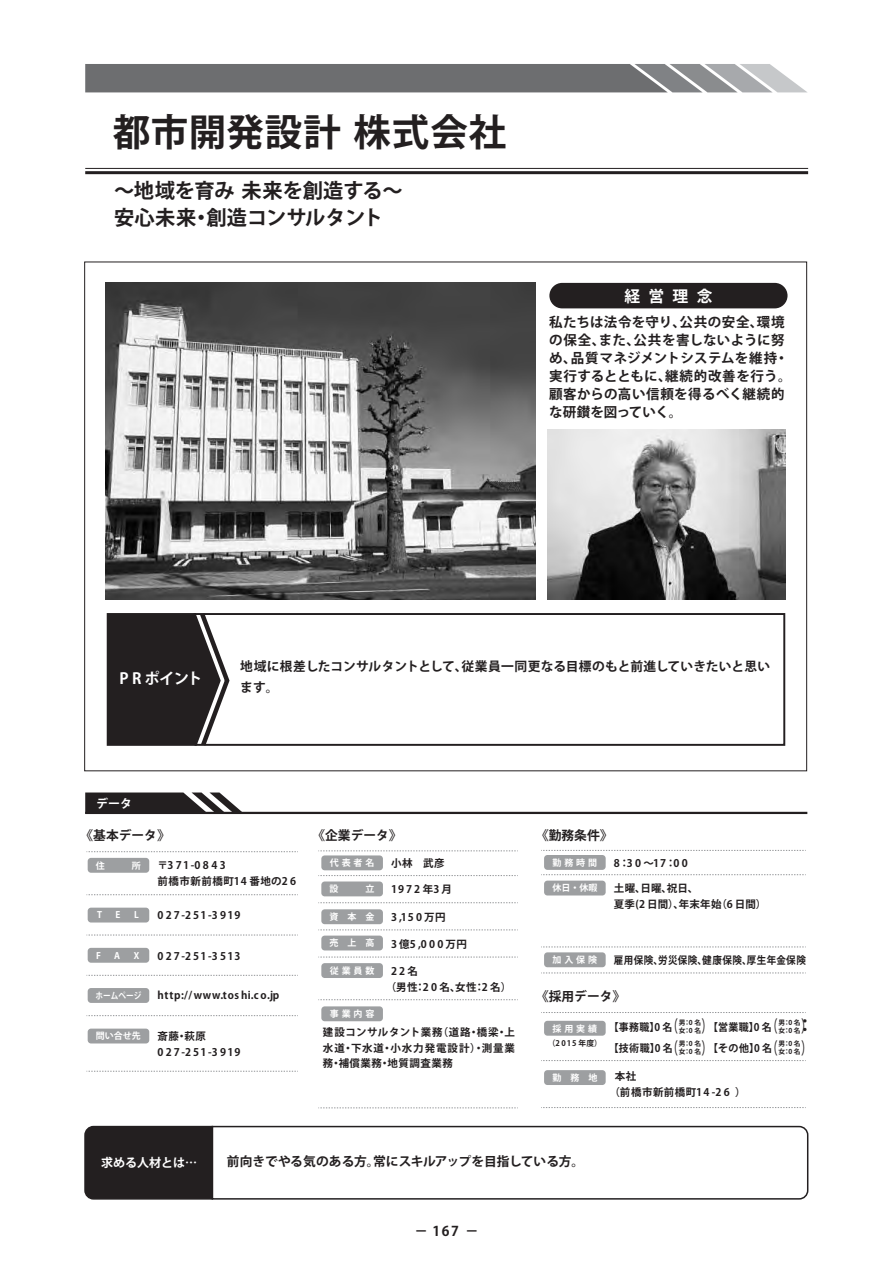
<style>
.page{position:relative;width:893px;height:1263px;background:#fff}
.page>*{position:absolute;margin:0;border:0;box-sizing:border-box;transform-origin:0 0}
.t1{font:37.5px "Koz Go Std Bold 90 msp RKSJ H";letter-spacing:.02em;color:#231f20}
.t2{font:20.25px/27px "Koz Go Std Bold 90 msp RKSJ H";color:#231f20}
.t3{font:18px "Koz Go Std Bold 90 msp RKSJ H";color:#231f20}
.t4{font:16.05px "Koz Go Std Bold 90 msp RKSJ H";color:#231f20;scale:.59 1}
.t5{font:15.75px "Koz Go Std Bold 90 msp RKSJ H";color:#fff}
.t6{font:15.3px "Koz Go Std Bold 90 msp RKSJ H";color:#fff}
.t7{font:13.5px/18px "Koz Go Std Bold 90 msp RKSJ H";letter-spacing:.03em;color:#231f20}
.t8{font:12.75px/21px "Koz Go Std Bold 90 msp RKSJ H";color:#231f20}
.t9{font:12px "Koz Go Std Bold 90 msp RKSJ H";color:#fff}
.t10{font:10.5px/15.8px "Koz Go Std Bold 90 msp RKSJ H";letter-spacing:.055em;color:#231f20}
.t11{font:10.5px "Koz Go Std Bold 90 msp RKSJ H";letter-spacing:.055em;color:#231f20;scale:.95 1}
.t12{font:10.5px "Koz Go Std Bold 90 msp RKSJ H";letter-spacing:.2em;color:#231f20}
.t13{font:10.5px/15.8px "Koz Go Std Bold 90 msp RKSJ H";letter-spacing:.02em;color:#231f20}
.t14{font:10.5px "Koz Go Std Bold 90 msp RKSJ H";letter-spacing:.055em;color:#231f20;scale:.91 1}
.t15{font:10.5px/15.8px "Koz Go Std Bold 90 msp RKSJ H";letter-spacing:.13em;color:#231f20}
.t16{font:10.5px "Koz Go Std Bold 90 msp RKSJ H";letter-spacing:.185em;color:#231f20}
.t17{font:9px "Koz Go Std Bold 90 msp RKSJ H";letter-spacing:.32em;color:#fff}
.t18{font:9px "Koz Go Std Bold 90 msp RKSJ H";letter-spacing:.32em;color:#fff;scale:.85 1}
.t19{font:7.8px "Koz Go Std Bold 90 msp RKSJ H";letter-spacing:.12em;color:#231f20}
.t20{font:6.75px "Koz Go Std Bold 90 msp RKSJ H";color:#231f20}
</style>
<div class="page">
<svg style="left:84px;top:1125px;width:725px;height:75px"></svg>
<hr style="left:85px;top:171px;width:723px;height:3px;background:#231f20">
<hr style="left:85px;top:168px;width:723px;height:1px;background:#231f20">
<svg style="left:85px;top:64px;width:722px;height:28px;background:#7c7d7f"></svg>
<svg style="left:85px;top:792px;width:159px;height:20px"></svg>
<div style="left:88px;top:858px;width:61px;height:15px;background:#9d9fa1;border-radius:3px"></div>
<div style="left:88px;top:908px;width:61px;height:14px;background:#9d9fa1;border-radius:3px"></div>
<div style="left:88px;top:948px;width:61px;height:15px;background:#9d9fa1;border-radius:3px"></div>
<div style="left:88px;top:988px;width:61px;height:15px;background:#9d9fa1;border-radius:3px"></div>
<div style="left:88px;top:1028px;width:61px;height:15px;background:#9d9fa1;border-radius:3px"></div>
<div style="left:321px;top:855px;width:62px;height:15px;background:#9d9fa1;border-radius:3px"></div>
<div style="left:321px;top:881px;width:62px;height:15px;background:#9d9fa1;border-radius:3px"></div>
<div style="left:321px;top:909px;width:62px;height:15px;background:#9d9fa1;border-radius:3px"></div>
<div style="left:321px;top:935px;width:62px;height:15px;background:#9d9fa1;border-radius:3px"></div>
<div style="left:321px;top:963px;width:62px;height:15px;background:#9d9fa1;border-radius:3px"></div>
<div style="left:321px;top:1006px;width:62px;height:15px;background:#9d9fa1;border-radius:3px"></div>
<svg style="left:87px;top:894px;width:211px;height:1px"></svg>
<svg style="left:87px;top:851px;width:211px;height:1px"></svg>
<svg style="left:87px;top:935px;width:211px;height:1px"></svg>
<svg style="left:87px;top:975px;width:211px;height:1px"></svg>
<svg style="left:87px;top:1015px;width:211px;height:1px"></svg>
<svg style="left:87px;top:1071px;width:211px;height:1px"></svg>
<svg style="left:318px;top:875px;width:200px;height:1px"></svg>
<svg style="left:318px;top:850px;width:200px;height:1px"></svg>
<svg style="left:541px;top:850px;width:265px;height:1px"></svg>
<svg style="left:318px;top:902px;width:200px;height:1px"></svg>
<svg style="left:318px;top:929px;width:200px;height:1px"></svg>
<svg style="left:318px;top:957px;width:200px;height:1px"></svg>
<svg style="left:318px;top:999px;width:200px;height:1px"></svg>
<svg style="left:318px;top:1107px;width:200px;height:1px"></svg>
<div style="left:544px;top:855px;width:62px;height:15px;background:#9d9fa1;border-radius:3px"></div>
<div style="left:544px;top:881px;width:62px;height:14px;background:#9d9fa1;border-radius:3px"></div>
<div style="left:544px;top:952px;width:62px;height:15px;background:#9d9fa1;border-radius:3px"></div>
<div style="left:544px;top:1021px;width:62px;height:15px;background:#9d9fa1;border-radius:3px"></div>
<div style="left:544px;top:1070px;width:62px;height:15px;background:#9d9fa1;border-radius:3px"></div>
<svg style="left:541px;top:874px;width:265px;height:1px"></svg>
<svg style="left:541px;top:946px;width:265px;height:1px"></svg>
<svg style="left:541px;top:972px;width:265px;height:1px"></svg>
<svg style="left:541px;top:1107px;width:265px;height:1px"></svg>
<hr style="left:85px;top:812px;width:722px;height:2px;background:#231f20">
<svg style="left:232px;top:613px;width:554px;height:133px"></svg>
<svg style="left:106px;top:613px;width:126px;height:133px;background:#444041"></svg>
<img style="left:106px;top:282px;width:430px;height:318px">
<img style="left:547px;top:429px;width:238px;height:170px">
<div style="left:549px;top:283px;width:238px;height:25px;background:#231f20;border-radius:13px"></div>
<svg style="left:541px;top:1012px;width:265px;height:22px"></svg>
<svg style="left:541px;top:1060px;width:265px;height:1px"></svg>
<h1 class="t1" style="left:113px;top:117px;width:395px">都市開発設計 株式会社</h1>
<h2 class="t2" style="left:114px;top:180px;width:290px">～地域を育み 未来を創造する～安心未来・創造コンサルタント</h2>
<h3 class="t5" style="left:624px;top:290px;width:90px">経営理念</h3>
<p class="t7" style="left:549px;top:315px;width:244px">私たちは法令を守り、公共の安全、環境の保全、また、公共を害しないように努め、品質マネジメントシステムを維持・実行するとともに、継続的改善を行う。顧客からの高い信頼を得るべく継続的な研鑚を図っていく。</p>
<h3 class="t6" style="left:119px;top:672px;width:85px">P R ポイント</h3>
<p class="t8" style="left:240px;top:658px;width:531px">地域に根差したコンサルタントとして、従業員一同更なる目標のもと前進していきたいと思います。</p>
<p class="t9" style="left:96px;top:799px;width:37px">データ</p>
<p class="t8" style="left:81px;top:827px;width:91px">《基本データ》</p>
<p class="t10" style="left:158px;top:859px;width:140px">〒371-0843<br>前橋市新前橋町14 番地の2 6</p>
<p class="t12" style="left:158px;top:911px;width:84px">027-251-3919</p>
<p class="t12" style="left:158px;top:952px;width:84px">027-251-3513</p>
<p class="t10" style="left:158px;top:989px;width:123px">http://www.tos hi.c o.jp</p>
<p class="t15" style="left:158px;top:1030px;width:84px">斎藤・萩原<br>027-251-3919</p>
<p class="t17" style="left:96px;top:862px;width:46px">住　　　所</p>
<p class="t17" style="left:97px;top:911px;width:6px">T</p>
<p class="t17" style="left:116px;top:911px;width:6px">E</p>
<p class="t17" style="left:134px;top:911px;width:6px">L</p>
<p class="t17" style="left:96px;top:952px;width:6px">F</p>
<p class="t17" style="left:114px;top:952px;width:7px">A</p>
<p class="t17" style="left:134px;top:952px;width:7px">X</p>
<p class="t18" style="left:96px;top:992px;width:55px">ホームページ</p>
<p class="t17" style="left:96px;top:1032px;width:46px">問い合せ先</p>
<p class="t8" style="left:312px;top:827px;width:91px">《企業データ》</p>
<p class="t10" style="left:391px;top:857px;width:55px">小林　武彦</p>
<p class="t16" style="left:391px;top:885px;width:62px">1972年3月</p>
<p class="t10" style="left:391px;top:910px;width:56px">3,150万円</p>
<p class="t12" style="left:391px;top:940px;width:77px">3億5,000万円</p>
<p class="t10" style="left:386px;top:964px;width:127px;text-indent:5px">22名<br>（男性：2 0 名、女性：2 名）</p>
<p class="t17" style="left:330px;top:859px;width:46px">代表者名</p>
<p class="t17" style="left:330px;top:885px;width:46px">設　立</p>
<p class="t17" style="left:330px;top:913px;width:46px">資本金</p>
<p class="t17" style="left:330px;top:939px;width:46px">売上高</p>
<p class="t17" style="left:330px;top:967px;width:46px">従業員数</p>
<p class="t17" style="left:330px;top:1010px;width:46px">事業内容</p>
<p class="t10" style="left:323px;top:1025px;width:194px;text-align:justify">建設コンサルタント業務（道路・橋梁・上水道・下水道・小水力発電設計）・測量業務・補償業務・地質調査業務</p>
<p class="t8" style="left:536px;top:827px;width:78px">《勤務条件》</p>
<p class="t17" style="left:553px;top:859px;width:46px">勤務時間</p>
<p class="t17" style="left:552px;top:884px;width:46px">休日・休暇</p>
<p class="t10" style="left:614px;top:856px;width:75px">8：3 0 ～1 7：0 0</p>
<p class="t13" style="left:614px;top:882px;width:154px">土曜、日曜、祝日、<br>夏季(2 日間）、年末年始（6 日間）</p>
<p class="t17" style="left:553px;top:956px;width:46px">加入保険</p>
<p class="t14" style="left:614px;top:956px;width:213px">雇用保険、労災保険、健康保険、厚生年金保険</p>
<p class="t8" style="left:536px;top:988px;width:91px">《採用データ》</p>
<p class="t17" style="left:553px;top:1025px;width:46px">採用実績</p>
<p class="t19" style="left:548px;top:1040px;width:56px">（2015 年度）</p>
<p class="t17" style="left:552px;top:1074px;width:46px">勤務地</p>
<h3 class="t4" style="left:668px;top:1020px;width:18px">（</h3>
<p class="t11" style="left:679px;top:1023px;width:86px"><sub>女：0</sub> <sub>名</sub> 【営業職】</p>
<p class="t11" style="left:754px;top:1023px;width:20px">0名</p>
<p class="t20" style="left:778px;top:1020px;width:24px">男：0 名</p>
<h3 class="t4" style="left:768px;top:1020px;width:18px">（</h3>
<p class="t20" style="left:778px;top:1028px;width:24px">女：0 名</p>
<h3 class="t3" style="left:800px;top:1018px;width:10px">:</h3>
<p class="t20" style="left:679px;top:1020px;width:24px">男：0 名</p>
<p class="t11" style="left:609px;top:1023px;width:69px">【事務職】0 名</p>
<h3 class="t4" style="left:668px;top:1042px;width:18px">（</h3>
<p class="t11" style="left:679px;top:1044px;width:86px"><sub>女：0</sub> <sub>名</sub> 【その他】</p>
<p class="t11" style="left:754px;top:1044px;width:20px">0名</p>
<p class="t20" style="left:778px;top:1041px;width:24px">男：0 名</p>
<h3 class="t4" style="left:768px;top:1042px;width:18px">（</h3>
<p class="t20" style="left:778px;top:1049px;width:24px">女：0 名</p>
<p class="t11" style="left:609px;top:1044px;width:69px">【技術職】0 名</p>
<p class="t20" style="left:679px;top:1041px;width:24px">男：0 名</p>
<p class="t10" style="left:609px;top:1070px;width:138px;text-indent:5px">本社<br>（前橋市新前橋町14 -2 6 ）</p>
<p class="t9" style="left:101px;top:1158px;width:97px">求める人材とは…</p>
<p class="t8" style="left:227px;top:1153px;width:359px">前向きでやる気のある方。常にスキルアップを目指している方。</p>
<p class="t7" style="left:414px;top:1223px;width:66px">－ 167 －</p>
</div>
